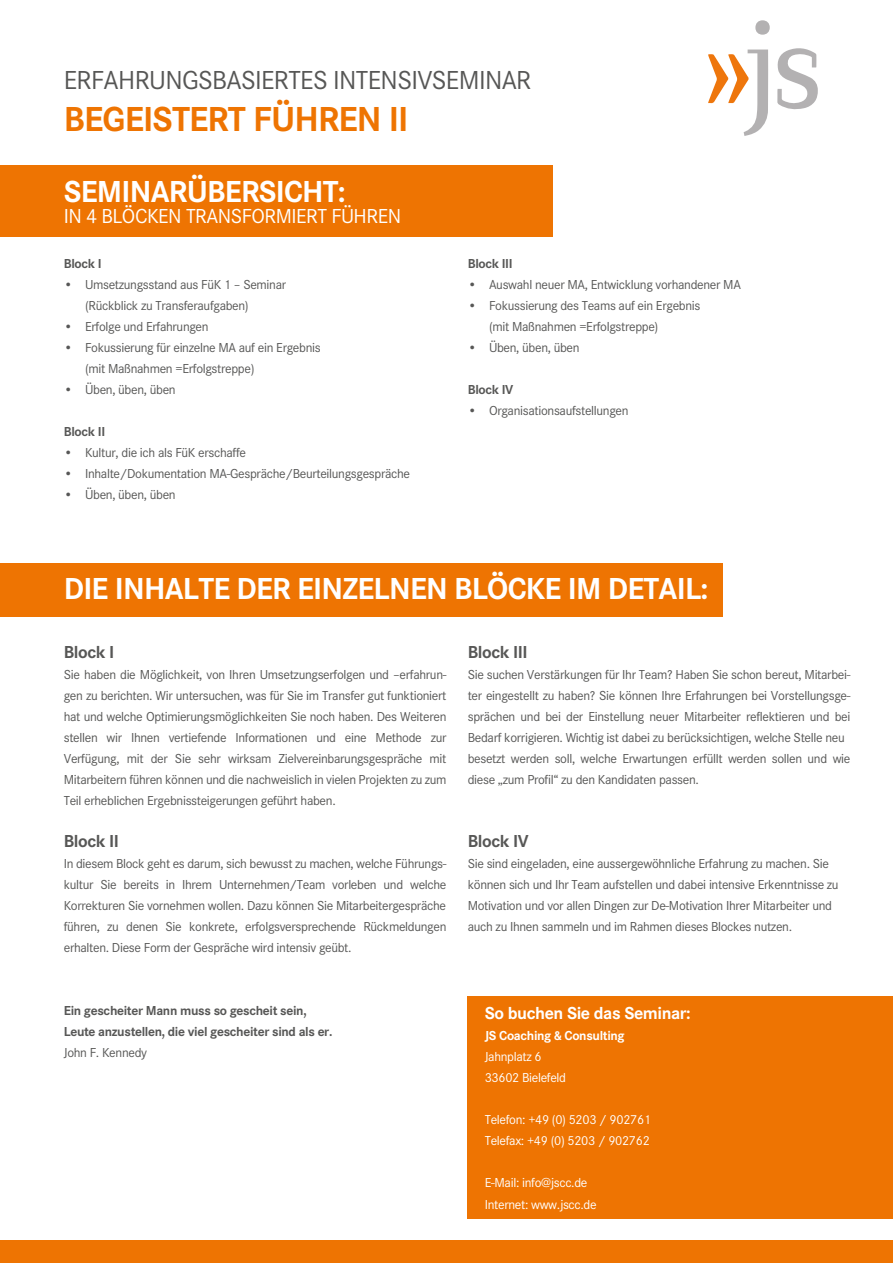
<style>
.page{position:relative;width:893px;height:1263px;background:#fff}
.page>*{position:absolute;margin:0;border:0;box-sizing:border-box;transform-origin:0 0}
.t1{font:700 36px "Corporate S";letter-spacing:-.025em;color:#ee7402}
.t2{font:700 31.5px "Corporate S";letter-spacing:-.025em;color:#fff}
.t3{font:27px "Corporate S";letter-spacing:-.025em;color:#575756}
.t4{font:21px "Corporate S";letter-spacing:-.025em;color:#fff}
.t5{font:700 18px "Corporate S";letter-spacing:-.025em;color:#575756}
.t6{font:700 18px "Corporate S";letter-spacing:-.025em;color:#fff}
.t7{font:13.5px/21px "Corporate S";letter-spacing:-.025em;color:#575756}
.t8{font:13.5px/21px "Corporate S";letter-spacing:-.025em;color:#fff}
.t9{font:700 13.5px/21px "Corporate S";letter-spacing:-.025em;color:#575756}
.t10{font:700 13.5px "Corporate S";letter-spacing:-.025em;color:#fff}
</style>
<div class="page">
<div style="left:0;top:564px;width:722px;height:53px;background:#ee7402"></div>
<div style="left:0;top:1241px;width:893px;height:22px;background:#ee7402"></div>
<div style="left:468px;top:996px;width:425px;height:222px;background:#ee7402"></div>
<div style="left:0;top:165px;width:552px;height:71px;background:#ee7402"></div>
<svg style="left:777px;top:48px;width:41px;height:62px"></svg>
<div style="left:755px;top:20px;width:15px;height:15px;background:#b3b1b2;border-radius:50%"></div>
<svg style="left:708px;top:50px;width:60px;height:86px"></svg>
<h3 class="t3" style="left:64px;top:65px;width:469px">ERFAHRUNGSBASIERTES INTENSIVSEMINAR</h3>
<h1 class="t1" style="left:64px;top:98px;width:346px">BEGEISTERT FÜHREN II</h1>
<h2 class="t2" style="left:64px;top:173px;width:284px">SEMINARÜBERSICHT:</h2>
<h3 class="t4" style="left:64px;top:204px;width:339px">IN 4 BLÖCKEN TRANSFORMIERT FÜHREN</h3>
<p class="t9" style="left:64px;top:253px;width:39px">Block I</p>
<p class="t7" style="left:85px;top:274px;width:203px;text-indent:-21px">• Umsetzungsstand aus FüK 1 – Seminar (Rückblick zu Transferaufgaben)</p>
<p class="t7" style="left:64px;top:316px;width:146px">• Erfolge und Erfahrungen</p>
<p class="t7" style="left:85px;top:337px;width:237px;text-indent:-21px">• Fokussierung für einzelne MA auf ein Ergebnis (mit Maßnahmen =Erfolgstreppe)</p>
<p class="t7" style="left:64px;top:379px;width:113px">• Üben, üben, üben</p>
<p class="t9" style="left:64px;top:421px;width:43px">Block II</p>
<p class="t7" style="left:64px;top:442px;width:184px">• Kultur, die ich als FüK erschaffe</p>
<p class="t7" style="left:64px;top:463px;width:348px">• Inhalte/Dokumentation MA-Gespräche/Beurteilungsgespräche</p>
<p class="t7" style="left:64px;top:484px;width:113px">• Üben, üben, üben</p>
<p class="t9" style="left:468px;top:253px;width:46px">Block III</p>
<p class="t7" style="left:468px;top:274px;width:275px">• Auswahl neuer MA, Entwicklung vorhandener MA</p>
<p class="t7" style="left:489px;top:295px;width:213px;text-indent:-21px">• Fokussierung des Teams auf ein Ergebnis (mit Maßnahmen =Erfolgstreppe)</p>
<p class="t7" style="left:468px;top:337px;width:113px">• Üben, üben, üben</p>
<p class="t9" style="left:468px;top:379px;width:47px">Block IV</p>
<p class="t7" style="left:468px;top:400px;width:162px">• Organisationsaufstellungen</p>
<h2 class="t2" style="left:64px;top:571px;width:646px">DIE INHALTE DER EINZELNEN BLÖCKE IM DETAIL:</h2>
<h3 class="t5" style="left:64px;top:642px;width:52px">Block I</h3>
<p class="t7" style="left:64px;top:664px;width:384px;text-align:justify">Sie haben die Möglichkeit, von Ihren Umsetzungserfolgen und –erfahrun&shy;gen zu berichten. Wir untersuchen, was für Sie im Transfer gut funktioniert hat und welche Optimierungsmöglichkeiten Sie noch haben. Des Weiteren stellen wir Ihnen vertiefende Informationen und eine Methode zur Verfügung, mit der Sie sehr wirksam Zielvereinbarungsgespräche mit Mitarbeitern führen können und die nachweislich in vielen Projekten zu zum Teil erheblichen Ergebnissteigerungen geführt haben.</p>
<h3 class="t5" style="left:64px;top:831px;width:57px">Block II</h3>
<p class="t7" style="left:64px;top:853px;width:384px;text-align:justify">In diesem Block geht es darum, sich bewusst zu machen, welche Führungs&shy;kultur Sie bereits in Ihrem Unternehmen/Team vorleben und welche Korrekturen Sie vornehmen wollen. Dazu können Sie Mitarbeitergespräche führen, zu denen Sie konkrete, erfolgsversprechende Rückmeldungen erhalten. Diese Form der Gespräche wird intensiv geübt.</p>
<p class="t9" style="left:64px;top:1000px;width:270px">Ein gescheiter Mann muss so gescheit sein,<br>Leute anzustellen, die viel gescheiter sind als er.</p>
<p class="t7" style="left:64px;top:1042px;width:85px">John F. Kennedy</p>
<h3 class="t5" style="left:468px;top:642px;width:61px">Block III</h3>
<p class="t7" style="left:468px;top:664px;width:384px">Sie suchen Verstärkungen für Ihr Team? Haben Sie schon bereut, Mitarbei&shy;ter eingestellt zu haben? Sie können Ihre Erfahrungen bei Vorstellungsge&shy;sprächen und bei der Einstellung neuer Mitarbeiter reflektieren und bei Bedarf korrigieren. Wichtig ist dabei zu berücksichtigen, welche Stelle neu besetzt werden soll, welche Erwartungen erfüllt werden sollen und wie diese „zum Profil“ zu den Kandidaten passen.</p>
<h3 class="t5" style="left:468px;top:831px;width:63px">Block IV</h3>
<p class="t7" style="left:468px;top:853px;width:372px">Sie sind eingeladen, eine aussergewöhnliche Erfahrung zu machen. Sie können sich und Ihr Team aufstellen und dabei intensive Erkenntnisse zu Motivation und vor allen Dingen zur De-Motivation Ihrer Mitarbeiter und auch zu Ihnen sammeln und im Rahmen dieses Blockes nutzen.</p>
<h3 class="t6" style="left:485px;top:1003px;width:208px">So buchen Sie das Seminar:</h3>
<p class="t10" style="left:485px;top:1028px;width:142px">JS Coaching &amp; Consulting</p>
<p class="t8" style="left:485px;top:1046px;width:83px">Jahnplatz 6<br>33602 Bielefeld</p>
<p class="t8" style="left:485px;top:1109px;width:168px">Telefon: +49 (0) 5203 / 902761<br>Telefax: +49 (0) 5203 / 902762</p>
<p class="t8" style="left:485px;top:1172px;width:113px">E-Mail: info@jscc.de<br>Internet: www.jscc.de</p>
</div>
